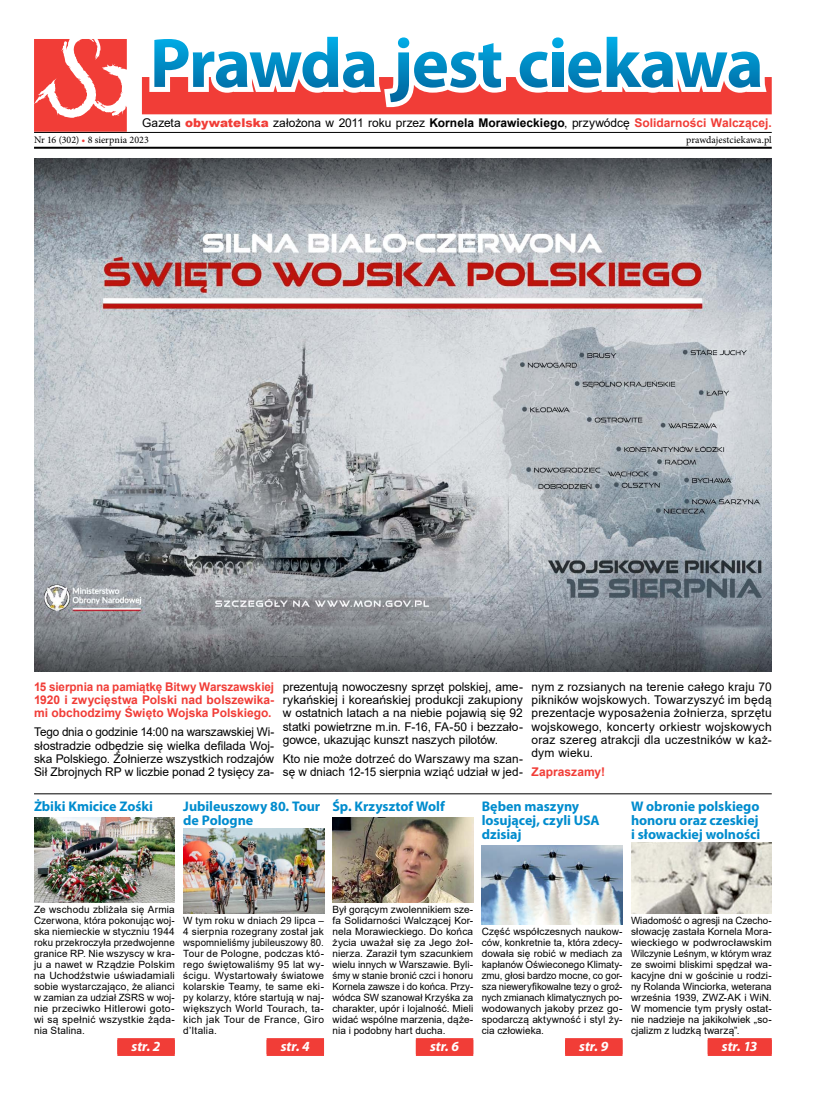
<style>
.page{position:relative;width:820px;height:1106px;background:#fff}
.page>*{position:absolute;margin:0;border:0;box-sizing:border-box;transform-origin:0 0}
.t1{font:700 14px/14px "Myriad Pro";letter-spacing:-.005em;color:#008cce}
.t2{font:italic 700 14px "Myriad Pro";color:#fff}
.t3{font:12px/13.2px "Arial";letter-spacing:.005em;color:#000;text-align:justify}
.t4{font:700 12px/13.2px "Arial";color:#f13d37;text-align:justify}
.t5{font:10px/11px "Arial";letter-spacing:.01em;color:#000;text-align:justify}
.t6{font:10px "Minion Pro";color:#000}
.s1{font-weight:900;color:#f13d37}
.s2{font-weight:700}
.s3{font-weight:700;color:#f13d37}
.s4{color:#f13d37}
</style>
<div class="page">
<hr style="left:34px;top:147px;width:737px;height:2px;background:#000">
<svg style="left:34px;top:39px;width:93px;height:93px"></svg>
<hr style="left:34px;top:132px;width:737px;height:1px;background:#000">
<svg style="left:142px;top:37px;width:629px;height:77px"></svg>
<hr style="left:34px;top:793px;width:737px;height:1px;background:#000">
<img style="left:34px;top:159px;width:737px;height:512px">
<div style="left:117px;top:1038px;width:58px;height:16px;background:#f2544f"></div>
<div style="left:117px;top:1039px;width:58px;height:16px;background:#f13d37"></div>
<img style="left:34px;top:817px;width:141px;height:85px">
<div style="left:266px;top:1038px;width:58px;height:16px;background:#f2544f"></div>
<div style="left:266px;top:1039px;width:58px;height:16px;background:#f13d37"></div>
<img style="left:183px;top:828px;width:141px;height:85px">
<div style="left:415px;top:1038px;width:58px;height:16px;background:#f2544f"></div>
<div style="left:415px;top:1039px;width:58px;height:16px;background:#f13d37"></div>
<img style="left:332px;top:817px;width:141px;height:85px">
<div style="left:565px;top:1038px;width:57px;height:16px;background:#f2544f"></div>
<div style="left:565px;top:1039px;width:57px;height:16px;background:#f13d37"></div>
<img style="left:481px;top:845px;width:141px;height:79px">
<div style="left:707px;top:1038px;width:64px;height:16px;background:#f2544f"></div>
<div style="left:707px;top:1039px;width:64px;height:16px;background:#f13d37"></div>
<img style="left:631px;top:842px;width:140px;height:71px">
<p class="t3" style="left:142px;top:116px;width:630px">Gazeta <span class="s1">obywatelska</span> założona w 2011 roku przez <span class="s2">Kornela Morawieckiego</span>, przywódcę <span class="s3">Solidarności Walczącej.</span></p>
<p class="t6" style="left:34px;top:133px;width:116px">Nr 16 (302) <span class="s4">•</span> 8 sierpnia 2023</p>
<p class="t6" style="left:686px;top:133px;width:87px">prawdajestciekawa.pl</p>
<p class="t4" style="left:34px;top:680px;width:242px">15 sierpnia na pamiątkę Bitwy Warszawskiej 1920 i zwycięstwa Polski nad bolszewika&shy;mi obchodzimy Święto Wojska Polskiego.</p>
<p class="t3" style="left:34px;top:725px;width:242px">Tego dnia o godzinie 14:00 na warszawskiej Wi&shy;słostradzie odbędzie się wielka defilada Woj&shy;ska Polskiego. Żołnierze wszystkich rodzajów Sił Zbrojnych RP w liczbie ponad 2 tysięcy za-</p>
<p class="t3" style="left:283px;top:680px;width:242px">prezentują nowoczesny sprzęt polskiej, ame&shy;rykańskiej i koreańskiej produkcji zakupiony w ostatnich latach a na niebie pojawią się 92 statki powietrzne m.in. F-16, FA-50 i bezzało&shy;gowce, ukazując kunszt naszych pilotów.</p>
<p class="t3" style="left:283px;top:752px;width:242px">Kto nie może dotrzeć do Warszawy ma szan&shy;sę w dniach 12-15 sierpnia wziąć udział w jed-</p>
<p class="t3" style="left:531px;top:680px;width:242px">nym z rozsianych na terenie całego kraju 70 pikników wojskowych. Towarzyszyć im będą prezentacje wyposażenia żołnierza, sprzętu wojskowego, koncerty orkiestr wojskowych oraz szereg atrakcji dla uczestników w każ&shy;dym wieku.</p>
<p class="t4" style="left:531px;top:765px;width:75px">Zapraszamy!</p>
<h1 class="t1" style="left:34px;top:799px;width:120px">Żbiki Kmicice Zośki</h1>
<h1 class="t1" style="left:183px;top:799px;width:138px">Jubileuszowy 80. Tour de Pologne</h1>
<h1 class="t1" style="left:332px;top:799px;width:114px">Śp. Krzysztof Wolf</h1>
<h1 class="t1" style="left:481px;top:799px;width:119px">Bęben maszyny losującej, czyli USA dzisiaj</h1>
<h1 class="t1" style="left:630px;top:799px;width:131px;text-align:justify">W obronie polskiego honoru oraz czeskiej i słowackiej wolności</h1>
<p class="t5" style="left:34px;top:904px;width:142px">Ze wschodu zbliżała się Armia Czerwona, która pokonując woj&shy;ska niemieckie w styczniu 1944 roku przekroczyła przedwojenne granice RP. Nie wszyscy w kra&shy;ju a nawet w Rządzie Polskim na Uchodźstwie uświadamiali sobie wystarczająco, że alianci w zamian za udział ZSRS w woj&shy;nie przeciwko Hitlerowi goto&shy;wi są spełnić wszystkie żąda&shy;nia Stalina.</p>
<h1 class="t2" style="left:131px;top:1037px;width:30px">str. 2</h1>
<p class="t5" style="left:183px;top:915px;width:142px">W tym roku w dniach 29 lipca – 4 sierpnia rozegrany został jak wspomnieliśmy jubileuszowy 80.<br>Tour de Pologne, podczas któ&shy;rego świętowaliśmy 95 lat wy&shy;ścigu. Wystartowały światowe kolarskie Teamy, te same eki&shy;py kolarzy, które startują w naj&shy;większych World Tourach, ta&shy;kich jak Tour de France, Giro d’Italia.</p>
<h1 class="t2" style="left:281px;top:1037px;width:30px">str. 4</h1>
<p class="t5" style="left:332px;top:904px;width:142px">Był gorącym zwolennikiem sze&shy;fa Solidarności Walczącej Kor&shy;nela Morawieckiego. Do końca życia uważał się za Jego żoł&shy;nierza. Zaraził tym szacunkiem wielu innych w Warszawie. Byli&shy;śmy w stanie bronić czci i honoru Kornela zawsze i do końca. Przy&shy;wódca SW szanował Krzyśka za charakter, upór i lojalność. Mieli widać wspólne marzenia, dąże&shy;nia i podobny hart ducha.</p>
<h1 class="t2" style="left:430px;top:1037px;width:30px">str. 6</h1>
<p class="t5" style="left:481px;top:926px;width:142px">Część współczesnych naukow&shy;ców, konkretnie ta, która zdecy&shy;dowała się robić w mediach za kapłanów Oświeconego Klimaty&shy;zmu, głosi bardzo mocne, co gor&shy;sza nieweryfikowalne tezy o groź&shy;nych zmianach klimatycznych po&shy;wodowanych jakoby przez go&shy;spodarczą aktywność i styl ży&shy;cia człowieka.</p>
<h1 class="t2" style="left:579px;top:1037px;width:30px">str. 9</h1>
<p class="t5" style="left:630px;top:915px;width:142px">Wiadomość o agresji na Czecho&shy;słowację zastała Kornela Mora&shy;wieckiego w podwrocławskim Wilczynie Leśnym, w którym wraz ze swoimi bliskimi spędzał wa&shy;kacyjne dni w gościnie u rodzi&shy;ny Rolanda Winciorka, weterana września 1939, ZWZ-AK i WiN.<br>W momencie tym prysły ostat&shy;nie nadzieje na jakikolwiek „so&shy;cjalizm z ludzką twarzą”.</p>
<h1 class="t2" style="left:721px;top:1037px;width:37px">str. 13</h1>
</div>
